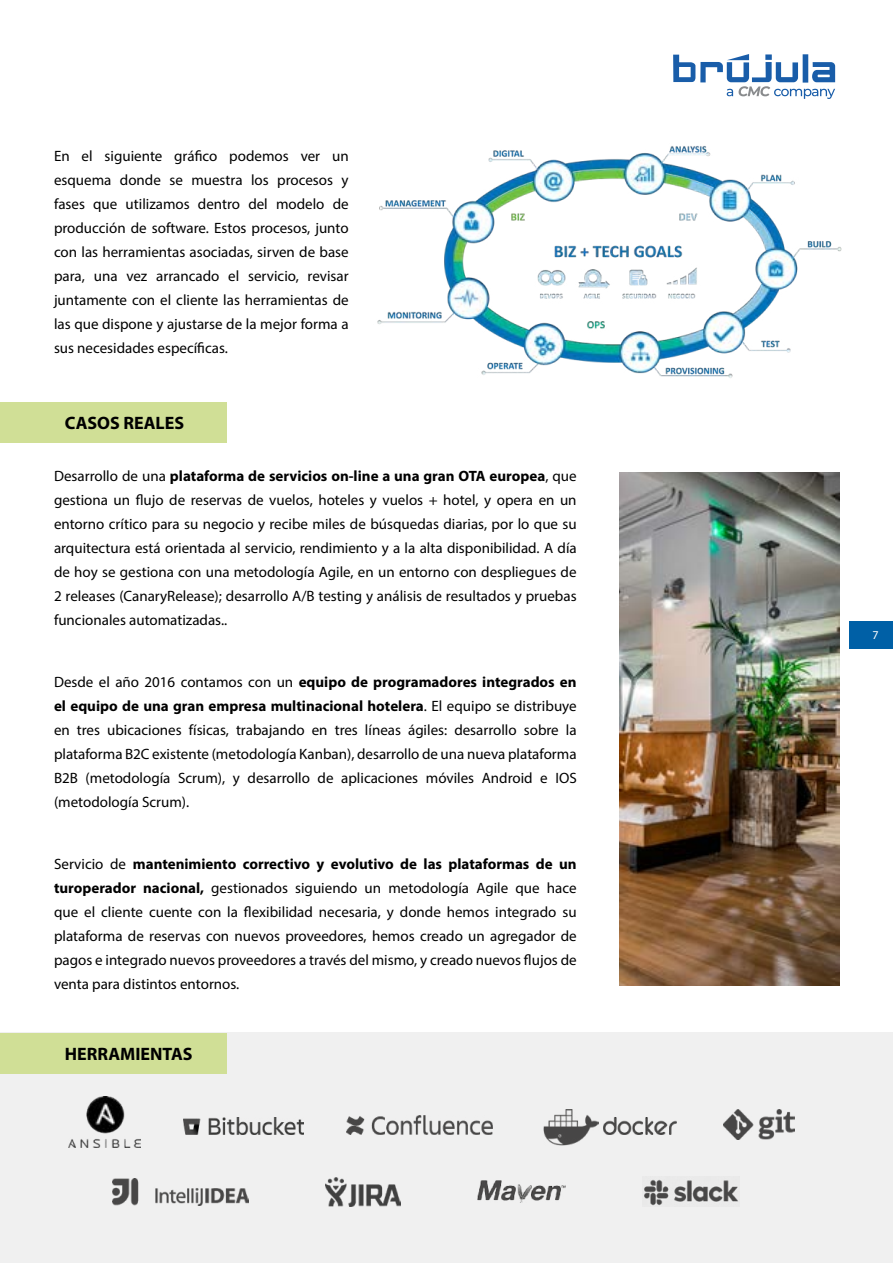
<style>
.page{position:relative;width:893px;height:1263px;background:#fff}
.page>*{position:absolute;margin:0;border:0;box-sizing:border-box;transform-origin:0 0}
.t1{font:700 18px "Myriad Pro";color:#000}
.t2{font:15px/24px "Myriad Pro";color:#000;text-align:justify}
.t3{font:12px "Myriad Pro";color:#fff}
.s1{font-weight:700}
</style>
<div class="page">
<div style="left:849px;top:621px;width:44px;height:27px;background:#0060a6"></div>
<svg style="left:673px;top:54px;width:162px;height:45px"></svg>
<div style="left:0;top:1032px;width:893px;height:231px;background:#f0f0f0"></div>
<img style="left:326px;top:1177px;width:74px;height:29px">
<img style="left:644px;top:1179px;width:95px;height:27px">
<img style="left:346px;top:1116px;width:147px;height:18px">
<img style="left:112px;top:1178px;width:136px;height:27px">
<img style="left:478px;top:1181px;width:87px;height:22px">
<img style="left:724px;top:1110px;width:70px;height:29px">
<img style="left:184px;top:1117px;width:119px;height:17px">
<img style="left:543px;top:1110px;width:55px;height:36px">
<img style="left:604px;top:1117px;width:73px;height:18px">
<div style="left:0;top:1033px;width:227px;height:40px;background:#d0df96"></div>
<div style="left:0;top:402px;width:227px;height:40px;background:#d0df96"></div>
<img style="left:377px;top:146px;width:465px;height:232px">
<img style="left:619px;top:472px;width:220px;height:513px">
<img style="left:69px;top:1096px;width:71px;height:52px">
<p class="t2" style="left:54px;top:144px;width:296px">En el siguiente gráfico podemos ver un esquema donde se muestra los procesos y fases que utilizamos dentro del modelo de producción de software. Estos procesos, junto con las herramientas asociadas, sirven de base para, una vez arrancado el servicio, revisar juntamente con el cliente las herramientas de las que dispone y ajustarse de la mejor forma a sus necesidades específicas.</p>
<p class="t1" style="left:65px;top:411px;width:121px">CASOS REALES</p>
<p class="t2" style="left:54px;top:463px;width:524px">Desarrollo de una <span class="s1">plataforma de servicios on-line a una gran OTA europea</span>, que gestiona un flujo de reservas de vuelos, hoteles y vuelos + hotel, y opera en un entorno crítico para su negocio y recibe miles de búsquedas diarias, por lo que su arquitectura está orientada al servicio, rendimiento y a la alta disponibilidad. A día de hoy se gestiona con una metodología Agile, en un entorno con despliegues de 2 releases (CanaryRelease); desarrollo A/B testing y análisis de resultados y pruebas funcionales automatizadas..</p>
<p class="t2" style="left:54px;top:669px;width:524px">Desde el año 2016 contamos con un <span class="s1">equipo de programadores integrados en el equipo de una gran empresa multinacional hotelera</span>. El equipo se distribuye en tres ubicaciones físicas, trabajando en tres líneas ágiles: desarrollo sobre la plataforma B2C existente (metodología Kanban), desarrollo de una nueva plataforma B2B (metodología Scrum), y desarrollo de aplicaciones móviles Android e IOS (metodología Scrum).</p>
<p class="t2" style="left:54px;top:852px;width:524px">Servicio de <span class="s1">mantenimiento correctivo y evolutivo de las plataformas de un turoperador nacional,</span> gestionados siguiendo un metodología Agile que hace que el cliente cuente con la flexibilidad necesaria, y donde hemos integrado su plataforma de reservas con nuevos proveedores, hemos creado un agregador de pagos e integrado nuevos proveedores a través del mismo, y creado nuevos flujos de venta para distintos entornos.</p>
<p class="t1" style="left:65px;top:1042px;width:129px">HERRAMIENTAS</p>
<p class="t3" style="left:873px;top:628px;width:8px">7</p>
</div>
